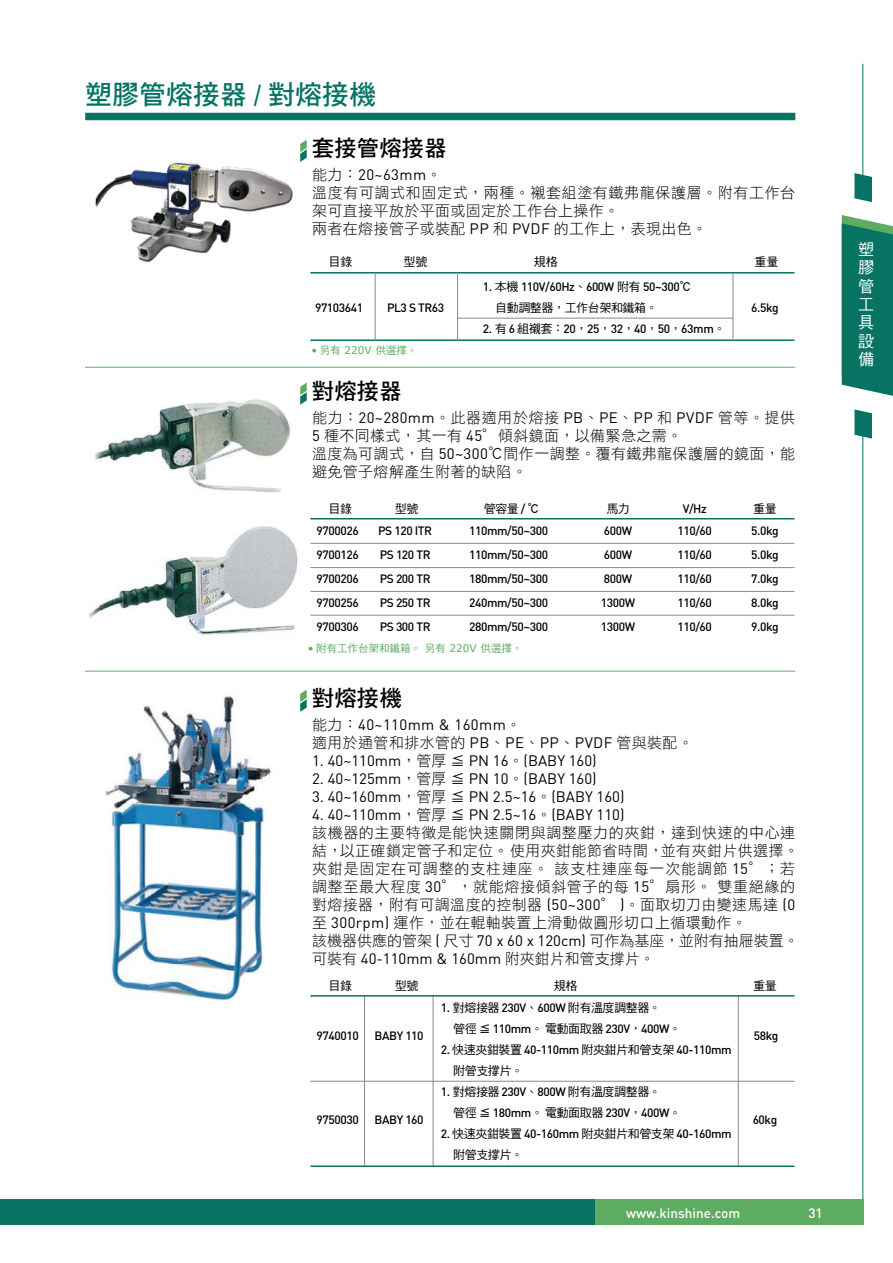
<style>
.page{position:relative;width:893px;height:1263px;background:#fff}
.page>*{position:absolute;margin:0;border:0;box-sizing:border-box;transform-origin:0 0}
.t1{font:27px "DF Hei Std W7";color:#067363}
.t2{font:22.5px "DF Hei Std W7";color:#000}
.t3{font:16.05px/18.3px "DF Hei Std W5";color:#fff;text-align:justify}
.t4{font:15px/18px "DF Hei Std W3";letter-spacing:.025em;color:#000}
.t5{font:15px "DIN Pro";color:#000}
.t6{font:15px "DIN Pro";letter-spacing:.025em;color:#000}
.t7{font:500 13.5px "DIN Pro";color:#fff}
.t8{font:500 12px "DIN Pro";letter-spacing:-.035em;color:#000}
.t9{font:12px "DF Hei Std W5";letter-spacing:-.035em;color:#000}
.t10{font:10.5px "DF Hei Std W5";color:#5eac62}
.s1{font-family:"DF Hei Std W3"}
.s2{font-family:"DIN Pro"}
.s3{font-family:"DF Hei Std W5";font-weight:400}
.s4{font-family:"DF Hei Std W7";font-weight:400}
.s5{font-family:"Verdana"}
.s6{font-family:"DF Hei Std W5"}
.s7{font-family:"DIN Pro";font-weight:500}
.s8{font-family:"DF Hei Std W7"}
</style>
<div class="page">
<div style="left:0;top:1199px;width:863px;height:26px;background:#067363"></div>
<hr style="left:862px;top:429px;width:1px;height:777px;background:#067363">
<hr style="left:862px;top:64px;width:1px;height:121px;background:#067363">
<svg style="left:854px;top:409px;width:18px;height:29px"></svg>
<svg style="left:854px;top:173px;width:18px;height:29px"></svg>
<svg style="left:842px;top:215px;width:51px;height:181px;background:#197e6c"></svg>
<div style="left:85px;top:113px;width:710px;height:7px;background:#067363"></div>
<div style="left:595px;top:1199px;width:268px;height:26px;background:#5eac62"></div>
<hr style="left:433px;top:995px;width:1px;height:170px;background:#898989">
<hr style="left:738px;top:995px;width:1px;height:170px;background:#898989">
<hr style="left:364px;top:995px;width:1px;height:170px;background:#898989">
<img style="left:94px;top:399px;width:197px;height:94px">
<img style="left:88px;top:526px;width:210px;height:110px">
<hr style="left:85px;top:367px;width:710px;height:1px;background:#5eac62">
<hr style="left:85px;top:671px;width:710px;height:1px;background:#5eac62">
<svg style="left:300px;top:140px;width:7px;height:22px"></svg>
<svg style="left:300px;top:382px;width:7px;height:23px"></svg>
<svg style="left:300px;top:690px;width:7px;height:22px"></svg>
<hr style="left:310px;top:272px;width:484px;height:1px;background:#067363">
<hr style="left:310px;top:339px;width:484px;height:2px;background:#067363">
<hr style="left:458px;top:318px;width:275px;height:1px;background:#898989">
<hr style="left:310px;top:518px;width:484px;height:1px;background:#067363">
<hr style="left:310px;top:995px;width:484px;height:1px;background:#067363">
<hr style="left:310px;top:1165px;width:484px;height:2px;background:#067363">
<hr style="left:310px;top:543px;width:484px;height:1px;background:#898989">
<hr style="left:310px;top:567px;width:484px;height:1px;background:#898989">
<hr style="left:310px;top:591px;width:484px;height:1px;background:#898989">
<hr style="left:310px;top:1081px;width:484px;height:1px;background:#898989">
<hr style="left:310px;top:615px;width:484px;height:1px;background:#898989">
<img style="left:95px;top:162px;width:198px;height:101px">
<img style="left:105px;top:696px;width:167px;height:305px">
<hr style="left:457px;top:273px;width:1px;height:68px;background:#898989">
<hr style="left:733px;top:273px;width:1px;height:68px;background:#898989">
<hr style="left:375px;top:273px;width:1px;height:68px;background:#898989">
<h1 class="t1" style="left:85px;top:80px;width:293px">塑膠管熔接器 / 對熔接機</h1>
<h2 class="t2" style="left:312px;top:136px;width:137px">套接管熔接器</h2>
<p class="t5" style="left:312px;top:165px;width:131px"><span class="s1">能力：</span>20~63mm<span class="s1">。</span></p>
<p class="t4" style="left:312px;top:184px;width:485px">溫度有可調式和固定式，兩種。襯套組塗有鐵弗龍保護層。附有工作台架可直接平放於平面或固定於工作台上操作。<br>兩者在熔接管子或裝配 <span class="s2">PP</span> 和 <span class="s2">PVDF</span> 的工作上，表現出色。</p>
<p class="t9" style="left:328px;top:255px;width:25px">目錄</p>
<p class="t9" style="left:403px;top:255px;width:25px">型號</p>
<p class="t9" style="left:534px;top:255px;width:25px">規格</p>
<p class="t9" style="left:754px;top:255px;width:25px">重量</p>
<p class="t8" style="left:483px;top:278px;width:210px">1. <span class="s3">本機</span> 110V/60Hz<span class="s3">、</span>600W <span class="s3">附有</span> 50~300<span class="s4">℃</span></p>
<p class="t8" style="left:315px;top:299px;width:50px">97103641</p>
<p class="t8" style="left:387px;top:299px;width:59px">PL3 S TR63</p>
<p class="t9" style="left:495px;top:301px;width:164px">自動調整器，工作台架和鐵箱。</p>
<p class="t8" style="left:751px;top:299px;width:29px">6.5kg</p>
<p class="t8" style="left:483px;top:320px;width:244px">2. <span class="s3">有</span> 6 <span class="s3">組襯套：</span>20<span class="s3">，</span>25<span class="s3">，</span>32<span class="s3">，</span>40<span class="s3">，</span>50<span class="s3">，</span>63mm<span class="s3">。</span></p>
<p class="t10" style="left:311px;top:345px;width:107px"><span class="s5">•</span> 另有 <span class="s5">220V</span> 供選擇。</p>
<h2 class="t2" style="left:312px;top:378px;width:92px">對熔接器</h2>
<p class="t4" style="left:312px;top:408px;width:485px">能力：<span class="s2">20~280mm</span>。此器適用於熔接 <span class="s2">PB</span>、<span class="s2">PE</span>、<span class="s2">PP</span> 和 <span class="s2">PVDF</span> 管等。提供<br><span class="s2">5</span> 種不同樣式，其一有 <span class="s2">45</span><span class="s6">°</span>傾斜鏡面，以備緊急之需。<br>溫度為可調式，自 <span class="s2">50~300</span><span class="s6">℃</span>間作一調整。覆有鐵弗龍保護層的鏡面，能避免管子熔解產生附著的缺陷。</p>
<p class="t9" style="left:328px;top:502px;width:25px">目錄</p>
<p class="t9" style="left:395px;top:502px;width:25px">型號</p>
<p class="t9" style="left:484px;top:502px;width:57px">管容量 <span class="s7">/</span> <span class="s8">℃</span></p>
<p class="t9" style="left:606px;top:502px;width:25px">馬力</p>
<p class="t8" style="left:683px;top:500px;width:25px">V/Hz</p>
<p class="t9" style="left:753px;top:502px;width:25px">重量</p>
<p class="t8" style="left:316px;top:522px;width:44px">9700026</p>
<p class="t8" style="left:378px;top:522px;width:55px">PS 120 ITR</p>
<p class="t8" style="left:469px;top:522px;width:81px">110mm/50~300</p>
<p class="t8" style="left:604px;top:522px;width:30px">600W</p>
<p class="t8" style="left:677px;top:522px;width:36px">110/60</p>
<p class="t8" style="left:751px;top:522px;width:29px">5.0kg</p>
<p class="t8" style="left:316px;top:546px;width:44px">9700126</p>
<p class="t8" style="left:380px;top:546px;width:52px">PS 120 TR</p>
<p class="t8" style="left:469px;top:546px;width:81px">110mm/50~300</p>
<p class="t8" style="left:604px;top:546px;width:30px">600W</p>
<p class="t8" style="left:677px;top:546px;width:36px">110/60</p>
<p class="t8" style="left:751px;top:546px;width:29px">5.0kg</p>
<p class="t8" style="left:316px;top:570px;width:44px">9700206</p>
<p class="t8" style="left:380px;top:570px;width:52px">PS 200 TR</p>
<p class="t8" style="left:469px;top:570px;width:81px">180mm/50~300</p>
<p class="t8" style="left:604px;top:570px;width:30px">800W</p>
<p class="t8" style="left:677px;top:570px;width:36px">110/60</p>
<p class="t8" style="left:751px;top:570px;width:29px">7.0kg</p>
<p class="t8" style="left:316px;top:594px;width:44px">9700256</p>
<p class="t8" style="left:380px;top:594px;width:52px">PS 250 TR</p>
<p class="t8" style="left:469px;top:594px;width:81px">240mm/50~300</p>
<p class="t8" style="left:601px;top:594px;width:36px">1300W</p>
<p class="t8" style="left:677px;top:594px;width:36px">110/60</p>
<p class="t8" style="left:751px;top:594px;width:29px">8.0kg</p>
<p class="t8" style="left:316px;top:618px;width:44px">9700306</p>
<p class="t8" style="left:380px;top:618px;width:52px">PS 300 TR</p>
<p class="t8" style="left:469px;top:618px;width:81px">280mm/50~300</p>
<p class="t8" style="left:601px;top:618px;width:36px">1300W</p>
<p class="t8" style="left:677px;top:618px;width:36px">110/60</p>
<p class="t8" style="left:751px;top:618px;width:29px">9.0kg</p>
<p class="t10" style="left:308px;top:643px;width:216px"><span class="s5">•</span> 附有工作台架和鐵箱。另有 <span class="s5">220V</span> 供選擇。</p>
<h2 class="t2" style="left:312px;top:685px;width:92px">對熔接機</h2>
<p class="t6" style="left:312px;top:714px;width:211px"><span class="s1">能力：</span>40~110mm &amp; 160mm<span class="s1">。</span></p>
<p class="t4" style="left:312px;top:733px;width:382px">適用於通管和排水管的 <span class="s2">PB</span>、<span class="s2">PE</span>、<span class="s2">PP</span>、<span class="s2">PVDF</span> 管與裝配。</p>
<p class="t5" style="left:312px;top:750px;width:286px">1. 40~110mm<span class="s1">，管厚</span> <span class="s6">≦</span> PN 16<span class="s1">。</span>(BABY 160)</p>
<p class="t5" style="left:312px;top:768px;width:286px">2. 40~125mm<span class="s1">，管厚</span> <span class="s6">≦</span> PN 10<span class="s1">。</span>(BABY 160)</p>
<p class="t5" style="left:312px;top:786px;width:314px">3. 40~160mm<span class="s1">，管厚</span> <span class="s6">≦</span> PN 2.5~16<span class="s1">。</span>(BABY 160)</p>
<p class="t5" style="left:312px;top:804px;width:314px">4. 40~110mm<span class="s1">，管厚</span> <span class="s6">≦</span> PN 2.5~16<span class="s1">。</span>(BABY 110)</p>
<p class="t4" style="left:312px;top:823px;width:488px">該機器的主要特徵是能快速關閉與調整壓力的夾鉗，達到快速的中心連結，以正確鎖定管子和定位。使用夾鉗能節省時間，並有夾鉗片供選擇。夾鉗是固定在可調整的支柱連座。該支柱連座每一次能調節 <span class="s2">15</span><span class="s6">°</span>；若調整至最大程度 <span class="s2">30</span><span class="s6">°</span>，就能熔接傾斜管子的每 <span class="s2">15</span><span class="s6">°</span>扇形。雙重絕緣的對熔接器，附有可調溫度的控制器 <span class="s2">(50~300</span><span class="s6">°</span> <span class="s2">)</span>。面取切刀由變速馬達 <span class="s2">(0</span>至 <span class="s2">300rpm)</span> 運作，並在輥軸裝置上滑動做圓形切口上循環動作。<br>該機器供應的管架 <span class="s2">(</span> 尺寸 <span class="s2">70 x 60 x 120cm)</span> 可作為基座，並附有抽屜裝置。</p>
<p class="t5" style="left:312px;top:948px;width:344px"><span class="s1">可裝有</span> 40-110mm &amp; 160mm <span class="s1">附夾鉗片和管支撐片。</span></p>
<p class="t9" style="left:328px;top:979px;width:25px">目錄</p>
<p class="t9" style="left:395px;top:979px;width:25px">型號</p>
<p class="t9" style="left:554px;top:979px;width:25px">規格</p>
<p class="t9" style="left:753px;top:979px;width:25px">重量</p>
<p class="t8" style="left:316px;top:1028px;width:44px">9740010</p>
<p class="t8" style="left:375px;top:1028px;width:51px">BABY 110</p>
<p class="t8" style="left:316px;top:1112px;width:44px">9750030</p>
<p class="t8" style="left:375px;top:1112px;width:51px">BABY 160</p>
<p class="t9" style="left:441px;top:1001px;width:222px"><span class="s7">1.</span> 對熔接器 <span class="s7">230V</span>、<span class="s7">600W</span> 附有溫度調整器。</p>
<p class="t8" style="left:453px;top:1020px;width:230px"><span class="s3">管徑</span> <span class="s4">≦</span> 110mm<span class="s3">。電動面取器</span> 230V<span class="s3">，</span>400W<span class="s3">。</span></p>
<p class="t8" style="left:441px;top:1041px;width:292px">2. <span class="s3">快速夾鉗裝置</span> 40-110mm <span class="s3">附夾鉗片和管支架</span> 40-110mm</p>
<p class="t9" style="left:453px;top:1064px;width:71px">附管支撐片。</p>
<p class="t9" style="left:441px;top:1085px;width:222px"><span class="s7">1.</span> 對熔接器 <span class="s7">230V</span>、<span class="s7">800W</span> 附有溫度調整器。</p>
<p class="t8" style="left:453px;top:1104px;width:230px"><span class="s3">管徑</span> <span class="s4">≦</span> 180mm<span class="s3">。電動面取器</span> 230V<span class="s3">，</span>400W<span class="s3">。</span></p>
<p class="t8" style="left:441px;top:1125px;width:292px">2. <span class="s3">快速夾鉗裝置</span> 40-160mm <span class="s3">附夾鉗片和管支架</span> 40-160mm</p>
<p class="t9" style="left:453px;top:1148px;width:71px">附管支撐片。</p>
<p class="t8" style="left:754px;top:1028px;width:26px">58kg</p>
<p class="t8" style="left:753px;top:1112px;width:26px">60kg</p>
<p class="t7" style="left:626px;top:1203px;width:115px">www.kinshine.com</p>
<p class="t7" style="left:808px;top:1203px;width:16px">31</p>
<p class="t3" style="left:858px;top:240px;width:17px">塑膠管工具設備</p>
</div>
